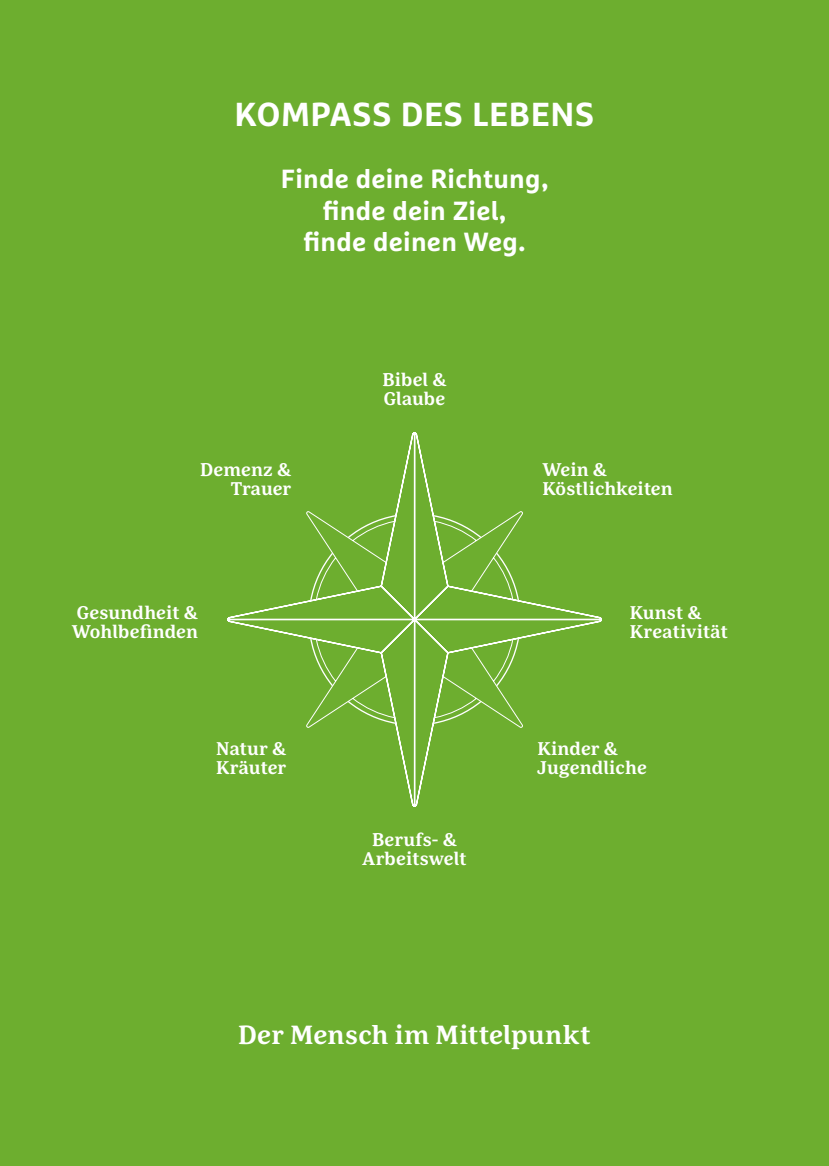
<style>
.page{position:relative;width:829px;height:1166px;background:#fff}
.page>*{position:absolute;margin:0;border:0;box-sizing:border-box;transform-origin:0 0}
.t1{font:700 33.25px "Marselis OT";letter-spacing:.02em;color:#fff}
.t2{font:700 26.25px/31.5px "Marselis OT";letter-spacing:.01em;color:#fff;text-align:center}
.t3{font:700 26.25px "Marselis Serif OT";letter-spacing:.01em;color:#fff}
.t4{font:700 18.38px/19.2px "Marselis Serif OT";letter-spacing:.01em;color:#fff}
</style>
<div class="page">
<div style="left:0;top:0;width:828px;height:1166px;background:#6dae2f"></div>
<svg style="left:227px;top:432px;width:375px;height:375px"></svg>
<h1 class="t1" style="left:234px;top:93px;width:361px">KOMPASS DES LEBENS</h1>
<h2 class="t2" style="left:281px;top:163px;width:269px">Finde deine Richtung, finde dein Ziel,<br>finde deinen Weg.</h2>
<p class="t4" style="left:382px;top:370px;width:66px">Bibel &amp;<br>Glaube</p>
<p class="t4" style="left:200px;top:459px;width:93px;text-align:right">Demenz &amp;<br>Trauer</p>
<p class="t4" style="left:542px;top:459px;width:132px">Wein &amp;<br>Köstlichkeiten</p>
<p class="t4" style="left:72px;top:602px;width:128px">Gesundheit &amp;<br>Wohlbefinden</p>
<p class="t4" style="left:629px;top:602px;width:99px">Kunst &amp;<br>Kreativität</p>
<p class="t4" style="left:216px;top:739px;width:72px">Natur &amp;<br>Kräuter</p>
<p class="t4" style="left:537px;top:739px;width:111px">Kinder &amp;<br>Jugendliche</p>
<p class="t4" style="left:362px;top:829px;width:106px;text-align:center">Berufs- &amp;<br>Arbeitswelt</p>
<h2 class="t3" style="left:238px;top:1018px;width:354px">Der Mensch im Mittelpunkt</h2>
</div>
